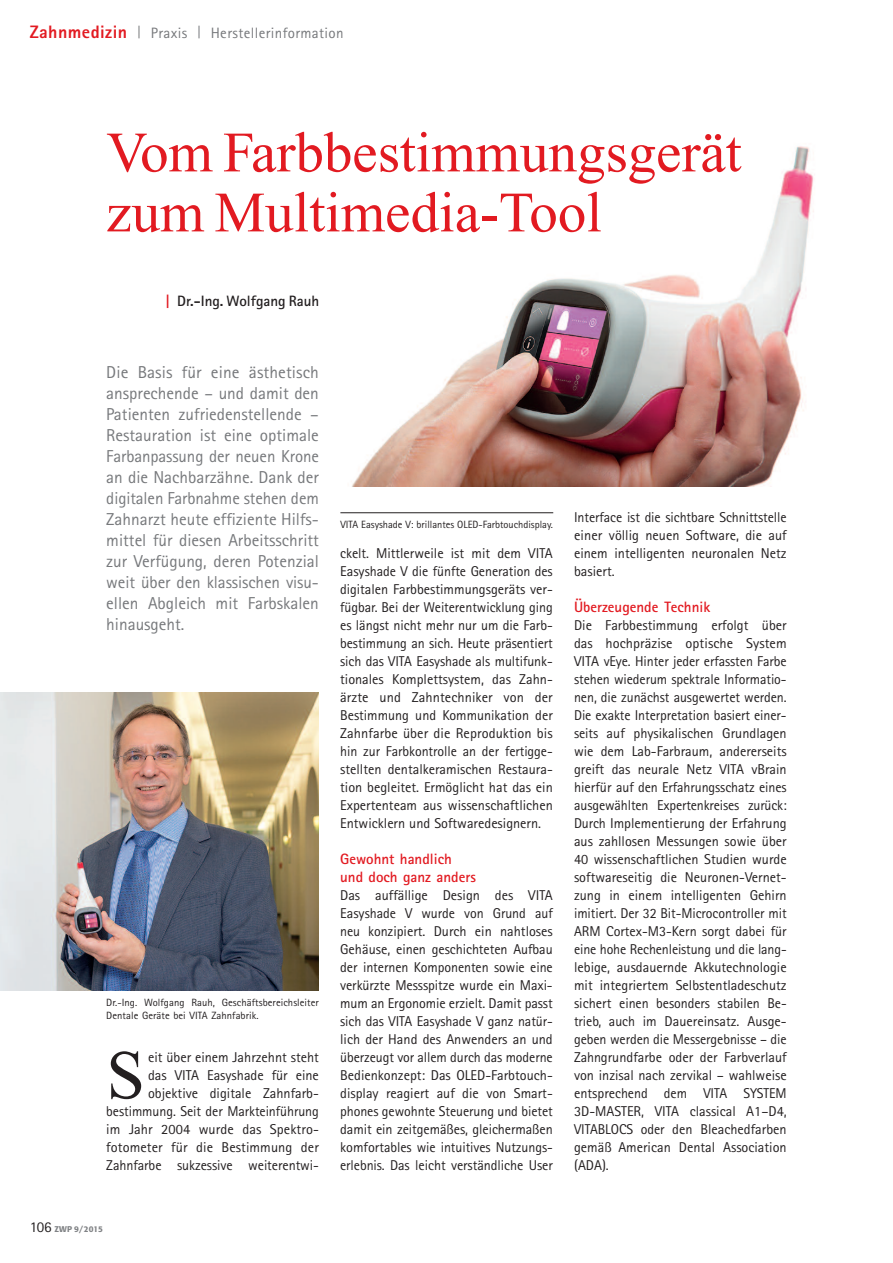
<style>
.page{position:relative;width:893px;height:1263px;background:#fff}
.page>*{position:absolute;margin:0;border:0;box-sizing:border-box;transform-origin:0 0}
.t1{font:69.15px "Times New Roman";color:#231f20}
.t2{font:57px/60px "Times New Roman";color:#e21a21}
.t3{font:800 18px "Rotis Sans Serif";letter-spacing:.025em;color:#e21a21}
.t4{font:17.25px/21px "Rotis Sans Serif";color:#76787b;text-align:justify}
.t5{font:700 15px/18px "Rotis Sans Serif";color:#e21a21}
.t6{font:15px "Rotis Sans Serif";letter-spacing:.025em;color:#76787b}
.t7{font:700 15px "Rotis Sans Serif";color:#231f20}
.t8{font:14.25px/18px "Rotis Sans Serif";color:#231f20;text-align:justify}
.t9{font:10.5px/13.5px "Rotis Sans Serif";letter-spacing:.005em;color:#231f20}
.t10{font:500 8.25px "Formata";letter-spacing:.005em;color:#808285}
.s1{color:#e21a21}
.s2{font-family:"Rotis Sans Serif";font-weight:400;font-size:15px;color:#231f20}
</style>
<div class="page">
<img style="left:352px;top:146px;width:462px;height:340px">
<svg style="left:139px;top:26px;width:1px;height:12px"></svg>
<svg style="left:199px;top:26px;width:1px;height:12px"></svg>
<img style="left:0;top:693px;width:319px;height:297px">
<hr style="left:340px;top:512px;width:213px;height:1px;background:#231f20">
<p class="t3" style="left:30px;top:26px;width:99px">Zahnmedizin</p>
<p class="t6" style="left:151px;top:28px;width:38px">Praxis</p>
<p class="t6" style="left:211px;top:28px;width:134px">Herstellerinformation</p>
<h2 class="t2" style="left:106px;top:128px;width:637px">Vom Farbbestimmungsgerät zum Multimedia-Tool</h2>
<p class="t7" style="left:166px;top:296px;width:155px"><span class="s1">|</span> Dr.-Ing. Wolfgang Rauh</p>
<p class="t4" style="left:106px;top:363px;width:214px">Die Basis für eine ästhetisch ansprechende – und damit den Patienten zufriedenstellende – Restauration ist eine optimale Farbanpassung der neuen Krone an die Nachbarzähne. Dank der digitalen Farbnahme stehen dem Zahnarzt heute effiziente Hilfs&shy;mittel für diesen Arbeitsschritt zur Verfügung, deren Potenzial weit über den klassischen visu&shy;ellen Abgleich mit Farbskalen hinausgeht.</p>
<p class="t9" style="left:106px;top:997px;width:214px">Dr.-Ing. Wolfgang Rauh, Geschäftsbereichsleiter<br>Dentale Geräte bei VITA Zahnfabrik.</p>
<h1 class="t1" style="left:106px;top:1050px;width:40px">S</h1>
<p class="t8" style="left:106px;top:1050px;width:214px;text-align:right">eit über einem Jahrzehnt steht<br>das VITA Easyshade für eine objektive digitale Zahnfarb&shy;bestimmung. Seit der Markteinführung im Jahr 2004 wurde das Spektro&shy;fotometer für die Bestimmung der<br>Zahnfarbe sukzessive weiterentwi-</p>
<p class="t10" style="left:30px;top:1226px;width:75px"><span class="s2">106</span> ZWP 9/2015</p>
<p class="t9" style="left:340px;top:519px;width:214px">VITA Easyshade V: brillantes OLED-Farbtouchdisplay.</p>
<p class="t8" style="left:340px;top:546px;width:214px">ckelt. Mittlerweile ist mit dem VITA Easyshade V die fünfte Generation des digitalen Farbbestimmungsgeräts ver&shy;fügbar. Bei der Weiterentwicklung ging es längst nicht mehr nur um die Farb&shy;bestimmung an sich. Heute präsentiert sich das VITA Easyshade als multifunk&shy;tionales Komplettsystem, das Zahn&shy;ärzte und Zahntechniker von der Bestimmung und Kommunikation der Zahnfarbe über die Reproduktion bis hin zur Farbkontrolle an der fertigge&shy;stellten dentalkeramischen Restaura&shy;tion begleitet. Ermöglicht hat das ein Expertenteam aus wissenschaftlichen Entwicklern und Softwaredesignern.</p>
<p class="t5" style="left:340px;top:851px;width:137px">Gewohnt handlich und doch ganz anders</p>
<p class="t8" style="left:340px;top:888px;width:214px">Das auffällige Design des VITA Easyshade V wurde von Grund auf neu konzipiert. Durch ein nahtloses Gehäuse, einen geschichteten Aufbau der internen Komponenten sowie eine verkürzte Messspitze wurde ein Maxi&shy;mum an Ergonomie erzielt. Damit passt sich das VITA Easyshade V ganz natür&shy;lich der Hand des Anwenders an und überzeugt vor allem durch das moderne Bedienkonzept: Das OLED-Farbtouch&shy;display reagiert auf die von Smart&shy;phones gewohnte Steuerung und bietet damit ein zeitgemäßes, gleichermaßen komfortables wie intuitives Nutzungs&shy;erlebnis. Das leicht verständliche User</p>
<p class="t8" style="left:574px;top:510px;width:214px">Interface ist die sichtbare Schnittstelle einer völlig neuen Software, die auf einem intelligenten neuronalen Netz basiert.</p>
<p class="t5" style="left:574px;top:599px;width:138px">Überzeugende Technik</p>
<p class="t8" style="left:574px;top:618px;width:214px">Die Farbbestimmung erfolgt über das hochpräzise optische System VITA vEye. Hinter jeder erfassten Farbe stehen wiederum spektrale Informatio&shy;nen, die zunächst ausgewertet werden.<br>Die exakte Interpretation basiert einer&shy;seits auf physikalischen Grundlagen wie dem Lab-Farbraum, andererseits greift das neurale Netz VITA vBrain hierfür auf den Erfahrungsschatz eines ausgewählten Expertenkreises zurück:<br>Durch Implementierung der Erfahrung aus zahllosen Messungen sowie über 40 wissenschaftlichen Studien wurde softwareseitig die Neuronen-Vernet&shy;zung in einem intelligenten Gehirn imitiert. Der 32 Bit-Microcontroller mit ARM Cortex-M3-Kern sorgt dabei für eine hohe Rechenleistung und die lang&shy;lebige, ausdauernde Akkutechnologie mit integriertem Selbstentladeschutz sichert einen besonders stabilen Be&shy;trieb, auch im Dauereinsatz. Ausge&shy;geben werden die Messergebnisse – die Zahngrundfarbe oder der Farbverlauf von inzisal nach zervikal – wahlweise entsprechend dem VITA SYSTEM 3D-MASTER, VITA classical A1–D4, VITABLOCS oder den Bleachedfarben gemäß American Dental Association (ADA).</p>
</div>
